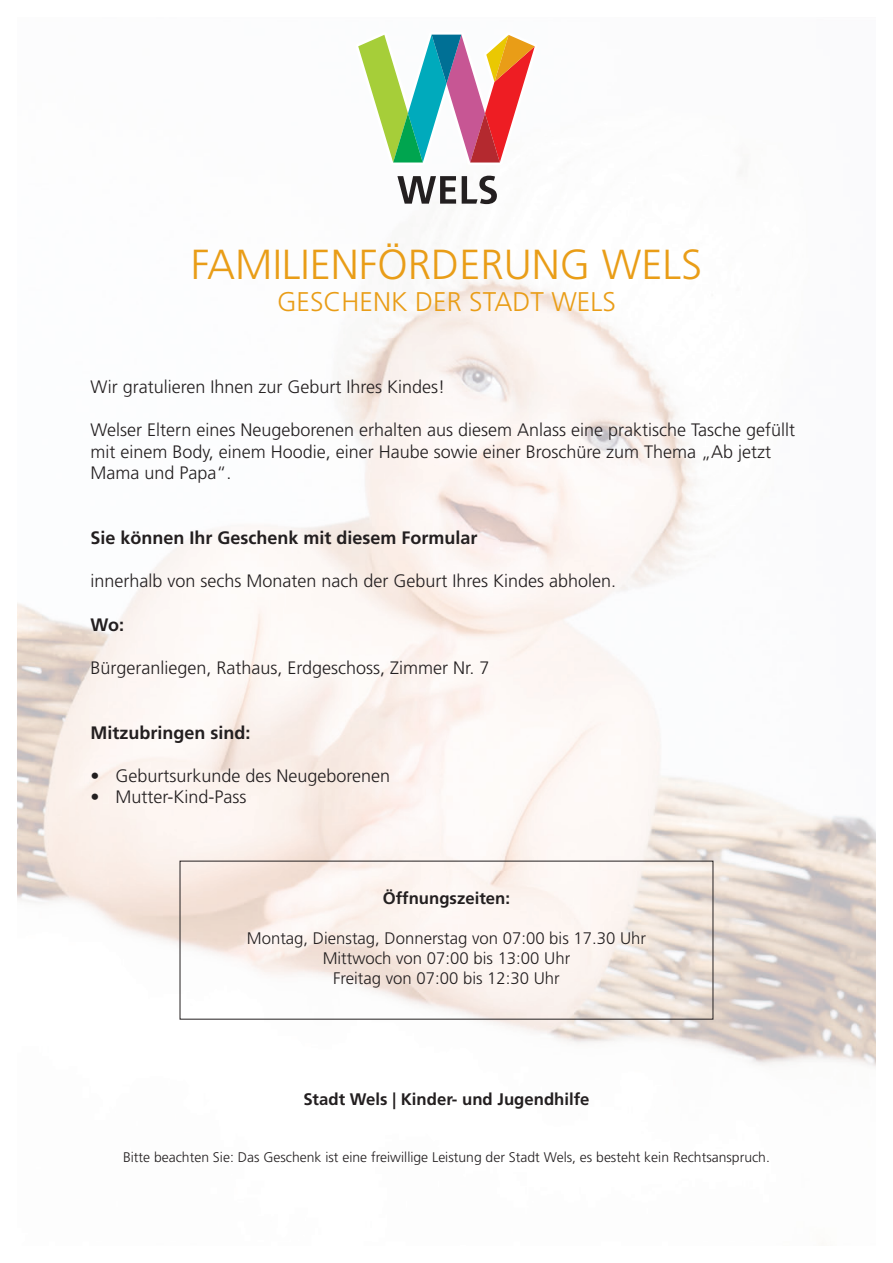
<style>
.page{position:relative;width:893px;height:1263px;background:#fff}
.page>*{position:absolute;margin:0;border:0;box-sizing:border-box;transform-origin:0 0}
.t1{font:300 42px "Frutiger LT Std";color:#e99d17}
.t2{font:300 27px "Frutiger LT Std";color:#e99d17}
.t3{font:300 18px/21.6px "Frutiger LT Std";color:#231f20}
.t4{font:700 18px "Frutiger LT Std";color:#231f20}
.t5{font:300 16.8px/20.1px "Frutiger LT Std";color:#231f20;text-align:center}
.t6{font:700 16.8px "Frutiger LT Std";color:#231f20}
.t7{font:300 13.95px "Frutiger LT Std";color:#231f20}
</style>
<div class="page">
<img style="left:17px;top:170px;width:859px;height:701px">
<img style="left:17px;top:871px;width:859px;height:197px">
<svg style="left:397px;top:176px;width:100px;height:28px"></svg>
<svg style="left:358px;top:34px;width:177px;height:129px"></svg>
<h1 class="t1" style="left:191px;top:240px;width:513px">FAMILIENFÖRDERUNG WELS</h1>
<h2 class="t2" style="left:277px;top:286px;width:340px">GESCHENK DER STADT WELS</h2>
<p class="t3" style="left:90px;top:376px;width:356px">Wir gratulieren Ihnen zur Geburt Ihres Kindes!</p>
<p class="t3" style="left:90px;top:419px;width:706px">Welser Eltern eines Neugeborenen erhalten aus diesem Anlass eine praktische Tasche gefüllt mit einem Body, einem Hoodie, einer Haube sowie einer Broschüre zum Thema „Ab jetzt<br>Mama und Papa“.</p>
<p class="t4" style="left:90px;top:527px;width:389px">Sie können Ihr Geschenk mit diesem Formular</p>
<p class="t3" style="left:90px;top:570px;width:527px">innerhalb von sechs Monaten nach der Geburt Ihres Kindes abholen.</p>
<p class="t4" style="left:90px;top:613px;width:35px">Wo:</p>
<p class="t3" style="left:90px;top:657px;width:401px">Bürgeranliegen, Rathaus, Erdgeschoss, Zimmer Nr. 7</p>
<p class="t4" style="left:90px;top:721px;width:162px">Mitzubringen sind:</p>
<p class="t3" style="left:90px;top:765px;width:301px">• Geburtsurkunde des Neugeborenen</p>
<p class="t3" style="left:90px;top:786px;width:158px">• Mutter-Kind-Pass</p>
<p class="t6" style="left:383px;top:888px;width:129px">Öffnungszeiten:</p>
<p class="t5" style="left:247px;top:928px;width:401px">Montag, Dienstag, Donnerstag von 07:00 bis 17.30 Uhr<br>Mittwoch von 07:00 bis 13:00 Uhr<br>Freitag von 07:00 bis 12:30 Uhr</p>
<p class="t6" style="left:303px;top:1089px;width:288px">Stadt Wels | Kinder- und Jugendhilfe</p>
<p class="t7" style="left:123px;top:1149px;width:648px">Bitte beachten Sie: Das Geschenk ist eine freiwillige Leistung der Stadt Wels, es besteht kein Rechtsanspruch.</p>
</div>
